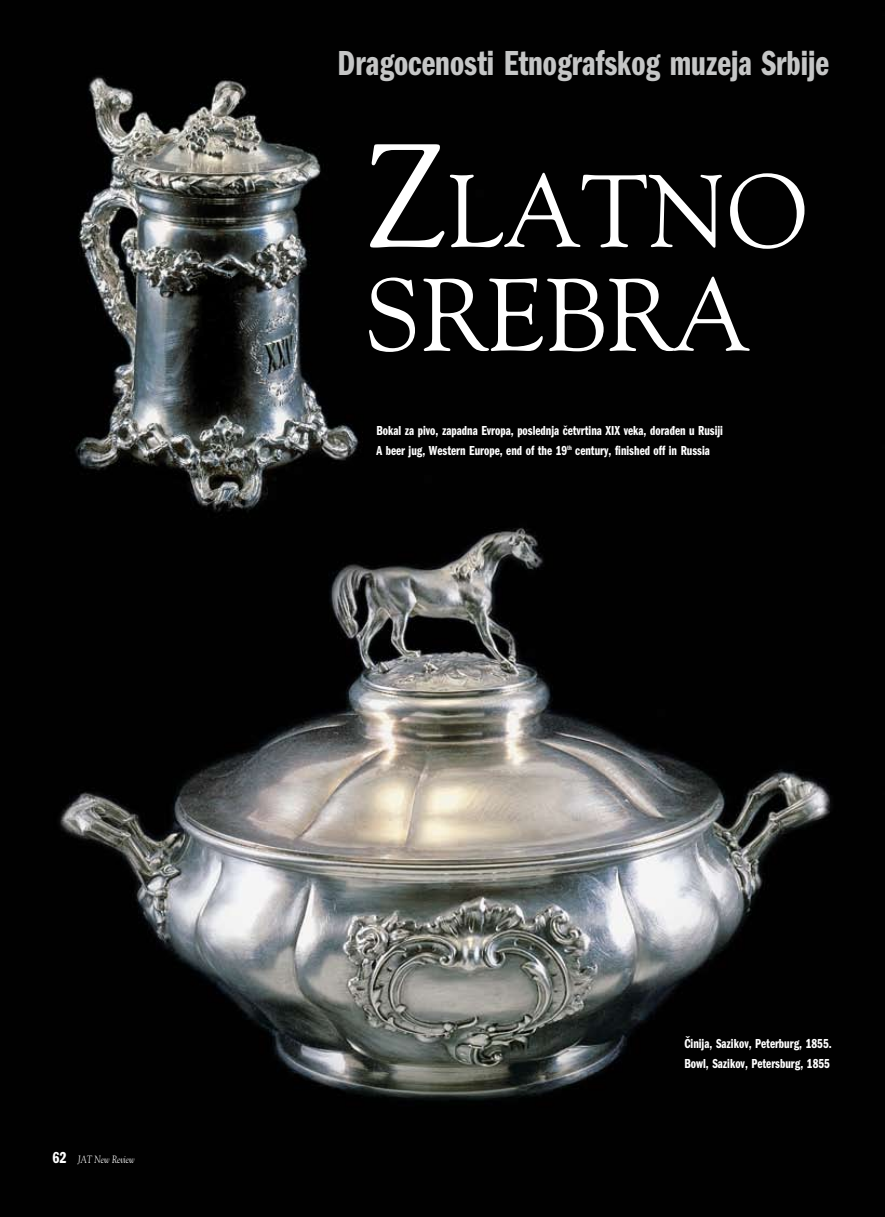
<style>
.page{position:relative;width:885px;height:1217px;background:#fff}
.page>*{position:absolute;margin:0;border:0;box-sizing:border-box;transform-origin:0 0}
.t1{font:102.9px/103.8px "Goudy Old Style BT";color:#fff}
.t2{font:36px "Franklin Got Itc TEE Demi Comp";color:#c5c6c6}
.t3{font:13.5px/19.5px "Franklin Got Itc TEE Demi Comp";color:#fff}
.t4{font:italic 10.5px "Goudy Old Style BT";color:#fff;scale:.8 1}
.s1{font-size:147px}
.s2{font-family:"Franklin Got Itc TEE Demi Comp";font-style:normal;font-size:16.5px}
</style>
<div class="page">
<img style="left:0;top:0;width:884px;height:1216px">
<h2 class="t2" style="left:337px;top:43px;width:493px">Dragocenosti Etnografskog muzeja Srbije</h2>
<h1 class="t1" style="left:365px;top:157px;width:443px"><span class="s1">Z</span>LATNO<br>SREBRA</h1>
<p class="t3" style="left:376px;top:421px;width:348px">Bokal za pivo, zapadna Evropa, poslednja četvrtina XIX veka, dorađen u Rusiji<br>A beer jug, Western Europe, end of the 19<sup>th</sup> century, finished off in Russia</p>
<p class="t4" style="left:52px;top:1152px;width:104px"><span class="s2">62</span> JAT New Review</p>
<p class="t3" style="left:684px;top:1033px;width:149px">Činija, Sazikov, Peterburg, 1855.<br>Bowl, Sazikov, Petersburg, 1855</p>
</div>
